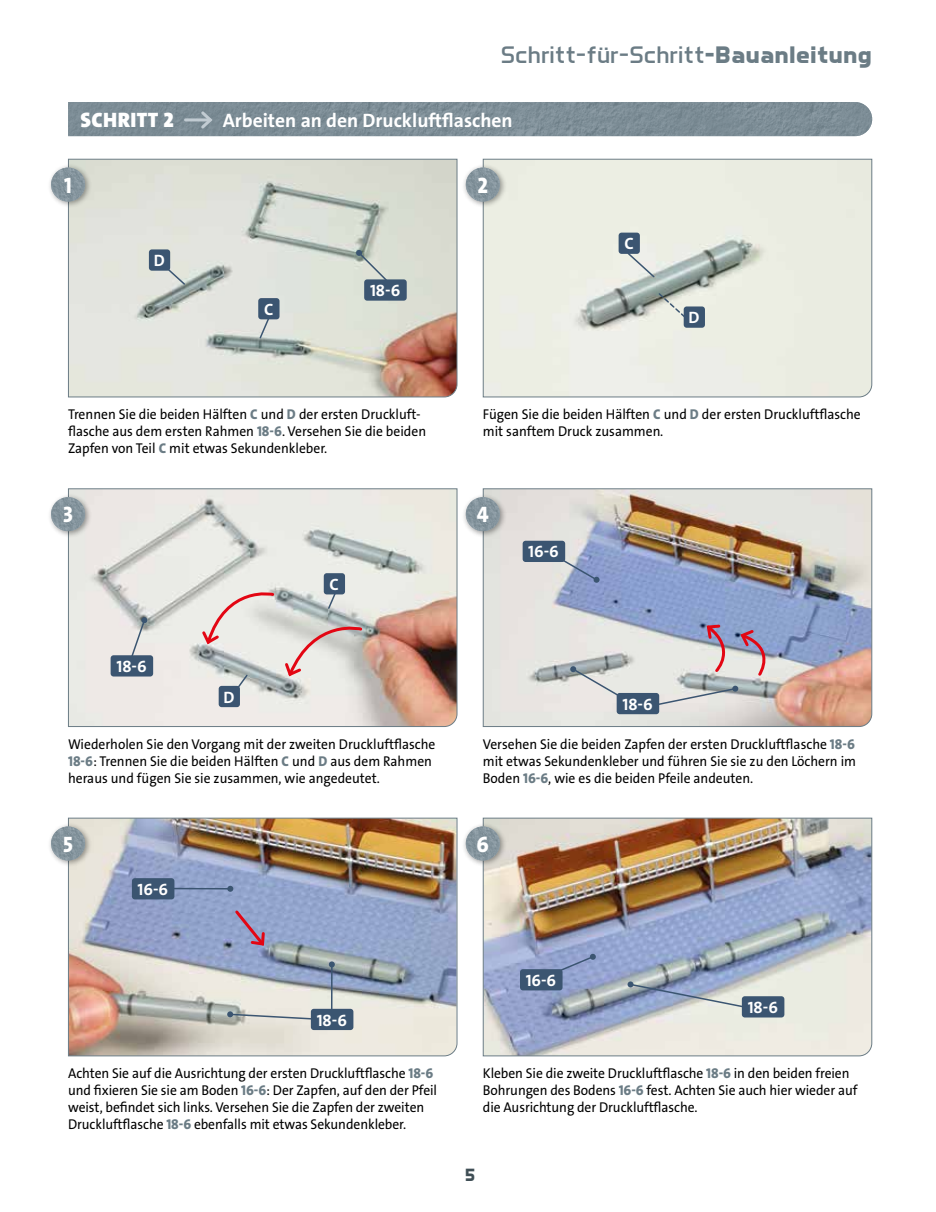
<style>
.page{position:relative;width:936px;height:1212px;background:#fff}
.page>*{position:absolute;margin:0;border:0;box-sizing:border-box;transform-origin:0 0}
.t1{font:24.3px "Aero Matics";color:#6b7c85;scale:1.11 1}
.t2{font:800 22.5px "The Sans Os F";color:#fff;scale:.95 1}
.t3{font:900 21px "The Sans Os F";letter-spacing:.02em;color:#fff}
.t4{font:700 19.5px "The Sans Os F";color:#fff}
.t5{font:700 18px "Aero Matics";color:#3f4e55}
.t6{font:700 16.5px "The Sans Os F";color:#fff}
.t7{font:14.25px/17.1px "The Sans Os F";letter-spacing:-.005em;color:#000;scale:.95 1}
.s1{font-weight:700}
.s2{font-weight:800;color:#6b7c85}
</style>
<div class="page">
<img style="left:68px;top:817px;width:389px;height:239px">
<img style="left:482px;top:817px;width:390px;height:239px">
<svg style="left:68px;top:488px;width:389px;height:239px;background:#dbd5cf"></svg>
<svg style="left:68px;top:158px;width:389px;height:240px;background:#d6d5cc"></svg>
<img style="left:482px;top:488px;width:390px;height:239px">
<svg style="left:482px;top:158px;width:390px;height:240px;background:#e5e7de"></svg>
<svg style="left:157px;top:259px;width:29px;height:27px"></svg>
<svg style="left:258px;top:318px;width:18px;height:22px"></svg>
<svg style="left:626px;top:251px;width:30px;height:28px"></svg>
<svg style="left:225px;top:673px;width:24px;height:31px"></svg>
<svg style="left:327px;top:594px;width:17px;height:16px"></svg>
<svg style="left:68px;top:102px;width:804px;height:34px;background:#7d8d96"></svg>
<div style="left:47px;top:822px;width:45px;height:45px;background:#000;opacity:.4"></div>
<img style="left:51px;top:826px;width:34px;height:34px;border-radius:17px">
<div style="left:461px;top:822px;width:46px;height:45px;background:#000;opacity:.4"></div>
<img style="left:466px;top:826px;width:34px;height:34px;border-radius:17px">
<div style="left:47px;top:493px;width:45px;height:45px;background:#000;opacity:.4"></div>
<img style="left:51px;top:497px;width:34px;height:34px;border-radius:17px">
<div style="left:47px;top:163px;width:45px;height:46px;background:#000;opacity:.4"></div>
<img style="left:51px;top:168px;width:34px;height:34px;border-radius:17px">
<div style="left:461px;top:493px;width:46px;height:45px;background:#000;opacity:.4"></div>
<img style="left:466px;top:497px;width:34px;height:34px;border-radius:17px">
<div style="left:461px;top:163px;width:46px;height:46px;background:#000;opacity:.4"></div>
<img style="left:466px;top:168px;width:34px;height:34px;border-radius:17px">
<svg style="left:232px;top:908px;width:35px;height:40px"></svg>
<div style="left:618px;top:233px;width:21px;height:21px;background:#3b5571;border-radius:3px"></div>
<div style="left:258px;top:298px;width:21px;height:21px;background:#3b5571;border-radius:3px"></div>
<div style="left:324px;top:573px;width:21px;height:21px;background:#3b5571;border-radius:3px"></div>
<div style="left:683px;top:306px;width:22px;height:22px;background:#3b5571;border-radius:3px"></div>
<div style="left:149px;top:249px;width:21px;height:22px;background:#3b5571;border-radius:3px"></div>
<div style="left:219px;top:686px;width:21px;height:21px;background:#3b5571;border-radius:3px"></div>
<svg style="left:356px;top:250px;width:36px;height:36px"></svg>
<div style="left:364px;top:279px;width:42px;height:22px;background:#3b5571;border-radius:3px"></div>
<svg style="left:126px;top:617px;width:22px;height:38px"></svg>
<div style="left:111px;top:655px;width:42px;height:21px;background:#3b5571;border-radius:3px"></div>
<svg style="left:545px;top:549px;width:54px;height:34px;background:#afb8ce"></svg>
<div style="left:522px;top:541px;width:43px;height:21px;background:#3b5571;border-radius:3px"></div>
<svg style="left:522px;top:953px;width:74px;height:34px;background:#91a0cb"></svg>
<div style="left:520px;top:969px;width:42px;height:21px;background:#3b5571;border-radius:3px"></div>
<hr style="left:156px;top:888px;width:74px;height:1px;background:#3b5571">
<svg style="left:227px;top:886px;width:6px;height:6px"></svg>
<div style="left:132px;top:878px;width:42px;height:21px;background:#3b5571;border-radius:3px"></div>
<svg style="left:704px;top:623px;width:72px;height:54px;background:#bbacbd"></svg>
<svg style="left:635px;top:687px;width:102px;height:23px;background:#d5d5d4"></svg>
<div style="left:732px;top:685px;width:6px;height:7px;background:#3b5571;border-radius:50%"></div>
<svg style="left:570px;top:666px;width:58px;height:36px;background:#d3d3d2"></svg>
<div style="left:616px;top:693px;width:43px;height:21px;background:#3b5571;border-radius:3px"></div>
<hr style="left:331px;top:964px;width:1px;height:58px;background:#3b5571">
<svg style="left:329px;top:961px;width:6px;height:6px"></svg>
<svg style="left:227px;top:1011px;width:84px;height:10px"></svg>
<div style="left:311px;top:1009px;width:42px;height:21px;background:#3b5571;border-radius:3px"></div>
<svg style="left:627px;top:981px;width:137px;height:31px;background:#adb7c6"></svg>
<div style="left:741px;top:996px;width:43px;height:21px;background:#3b5571;border-radius:3px"></div>
<svg style="left:657px;top:292px;width:30px;height:27px"></svg>
<svg style="left:200px;top:585px;width:75px;height:61px;background:#e8d9d5"></svg>
<svg style="left:283px;top:618px;width:81px;height:60px;background:#d7c9c6"></svg>
<h1 class="t1" style="left:501px;top:40px;width:336px">Schritt-für-Schritt<span class="s1">-Bauanleitung</span></h1>
<h3 class="t3" style="left:80px;top:106px;width:95px">SCHRITT 2</h3>
<h3 class="t4" style="left:223px;top:108px;width:291px">Arbeiten an den Druckluftflaschen</h3>
<h2 class="t2" style="left:64px;top:171px;width:10px">1</h2>
<h2 class="t2" style="left:477px;top:171px;width:13px">2</h2>
<p class="t6" style="left:154px;top:250px;width:13px">D</p>
<p class="t6" style="left:264px;top:299px;width:11px">C</p>
<p class="t6" style="left:370px;top:280px;width:32px">18-6</p>
<p class="t6" style="left:624px;top:233px;width:11px">C</p>
<p class="t6" style="left:688px;top:307px;width:13px">D</p>
<p class="t7" style="left:68px;top:406px;width:378px">Trennen Sie die beiden Hälften <span class="s2">C</span> und <span class="s2">D</span> der ersten Druckluft&shy;flasche aus dem ersten Rahmen <span class="s2">18-6</span>. Versehen Sie die beiden<br>Zapfen von Teil <span class="s2">C</span> mit etwas Sekundenkleber.</p>
<h2 class="t2" style="left:63px;top:500px;width:12px">3</h2>
<p class="t6" style="left:116px;top:656px;width:32px">18-6</p>
<p class="t6" style="left:223px;top:686px;width:13px">D</p>
<p class="t6" style="left:329px;top:574px;width:11px">C</p>
<p class="t7" style="left:68px;top:735px;width:388px">Wiederholen Sie den Vorgang mit der zweiten Druckluftflasche<br><span class="s2">18-6</span>: Trennen Sie die beiden Hälften <span class="s2">C</span> und <span class="s2">D</span> aus dem Rahmen heraus und fügen Sie sie zusammen, wie angedeutet.</p>
<p class="t7" style="left:483px;top:406px;width:399px">Fügen Sie die beiden Hälften <span class="s2">C</span> und <span class="s2">D</span> der ersten Druckluftflasche mit sanftem Druck zusammen.</p>
<h2 class="t2" style="left:476px;top:500px;width:14px">4</h2>
<p class="t6" style="left:528px;top:541px;width:32px">16-6</p>
<p class="t6" style="left:622px;top:693px;width:32px">18-6</p>
<p class="t7" style="left:483px;top:735px;width:394px;text-align:justify">Versehen Sie die beiden Zapfen der ersten Druckluftflasche <span class="s2">18-6 </span>mit etwas Sekundenkleber und führen Sie sie zu den Löchern im Boden <span class="s2">16-6</span>, wie es die beiden Pfeile andeuten.</p>
<h2 class="t2" style="left:63px;top:830px;width:12px">5</h2>
<h2 class="t2" style="left:476px;top:830px;width:15px">6</h2>
<p class="t6" style="left:137px;top:879px;width:32px">16-6</p>
<p class="t6" style="left:317px;top:1009px;width:32px">18-6</p>
<p class="t6" style="left:525px;top:970px;width:32px">16-6</p>
<p class="t6" style="left:747px;top:997px;width:32px">18-6</p>
<p class="t7" style="left:68px;top:1065px;width:390px">Achten Sie auf die Ausrichtung der ersten Druckluftflasche <span class="s2">18-6 </span>und fixieren Sie sie am Boden <span class="s2">16-6</span>: Der Zapfen, auf den der Pfeil weist, befindet sich links. Versehen Sie die Zapfen der zweiten Druckluftflasche <span class="s2">18-6</span> ebenfalls mit etwas Sekundenkleber.</p>
<p class="t7" style="left:483px;top:1065px;width:396px">Kleben Sie die zweite Druckluftflasche <span class="s2">18-6</span> in den beiden freien<br>Bohrungen des Bodens <span class="s2">16-6</span> fest. Achten Sie auch hier wieder auf die Ausrichtung der Druckluftflasche.</p>
<p class="t5" style="left:465px;top:1164px;width:12px">5</p>
</div>
